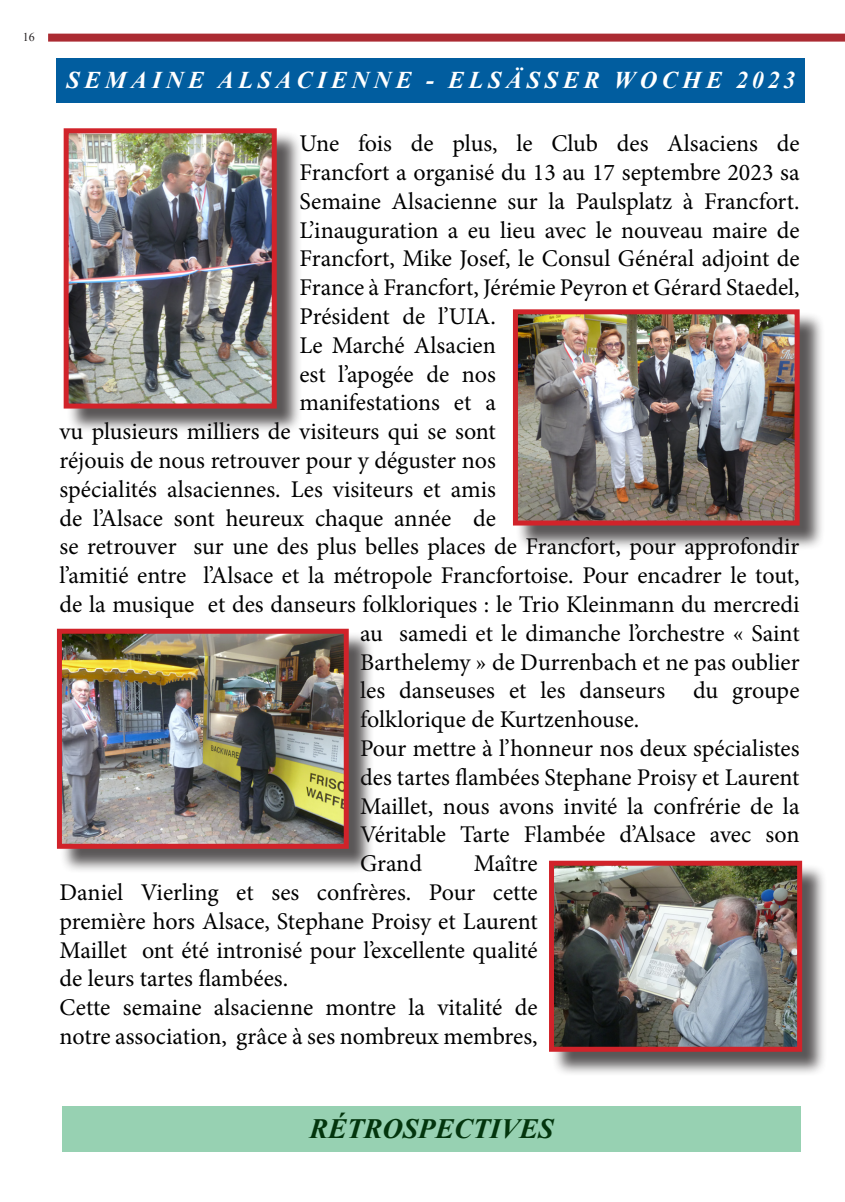
<style>
.page{position:relative;width:845px;height:1202px;background:#fff}
.page>*{position:absolute;margin:0;border:0;box-sizing:border-box;transform-origin:0 0}
.t1{font:italic 700 28px "Times New Roman";color:#03350d}
.t2{font:24px/28.8px "Minion Pro";color:#000}
.t3{font:italic 700 24px "Times New Roman";letter-spacing:.195em;color:#fff}
.t4{font:12px "Times New Roman";color:#231f20}
</style>
<div class="page">
<div style="left:48px;top:34px;width:797px;height:8px;background:#ab2b32"></div>
<div style="left:57px;top:58px;width:748px;height:44px;background:#015d9f"></div>
<div style="left:66px;top:131px;width:236px;height:303px;background:#231f20;opacity:.75"></div>
<img style="left:70px;top:134px;width:201px;height:269px">
<div style="left:64px;top:128px;width:213px;height:281px;border:5px solid #d1232a"></div>
<div style="left:516px;top:312px;width:309px;height:239px;background:#231f20;opacity:.75"></div>
<img style="left:519px;top:315px;width:274px;height:204px">
<div style="left:513px;top:309px;width:286px;height:216px;border:5px solid #d1232a"></div>
<div style="left:60px;top:631px;width:314px;height:243px;background:#231f20;opacity:.75"></div>
<img style="left:63px;top:635px;width:280px;height:208px">
<div style="left:57px;top:629px;width:292px;height:220px;border:5px solid #d1232a"></div>
<div style="left:552px;top:863px;width:275px;height:214px;background:#231f20;opacity:.75"></div>
<img style="left:555px;top:867px;width:241px;height:179px">
<div style="left:549px;top:861px;width:253px;height:191px;border:5px solid #d1232a"></div>
<div style="left:62px;top:1106px;width:739px;height:45px;background:#97d1b2"></div>
<p class="t4" style="left:23px;top:28px;width:13px">16</p>
<p class="t3" style="left:67px;top:63px;width:60px">SEMAI</p>
<p class="t3" style="left:166px;top:63px;width:72px">NE ALSA</p>
<p class="t3" style="left:296px;top:63px;width:500px">CI ENNE - ELS ÄSS ER WO CHE 2023</p>
<p class="t2" style="left:299px;top:129px;width:502px">Une fois de plus, le Club des Alsaciens de</p>
<p class="t2" style="left:299px;top:158px;width:502px">Francfort a organisé du 13 au 17 septembre 2023 sa</p>
<p class="t2" style="left:299px;top:187px;width:501px">Semaine Alsacienne sur la Paulsplatz à Francfort.</p>
<p class="t2" style="left:299px;top:216px;width:502px">L’inauguration a eu lieu avec le nouveau maire de</p>
<p class="t2" style="left:299px;top:244px;width:501px">Francfort, Mike Josef, le Consul Général adjoint de</p>
<p class="t2" style="left:299px;top:273px;width:502px">France à Francfort, Jérémie Peyron et Gérard Staedel,</p>
<p class="t2" style="left:299px;top:302px;width:198px">Président de l’UIA.</p>
<p class="t2" style="left:299px;top:331px;width:198px">Le Marché Alsacien</p>
<p class="t2" style="left:299px;top:360px;width:198px">est l’apogée de nos</p>
<p class="t2" style="left:299px;top:388px;width:198px">manifestations et a</p>
<p class="t2" style="left:59px;top:417px;width:438px">vu plusieurs milliers de visiteurs qui se sont</p>
<p class="t2" style="left:59px;top:446px;width:438px">réjouis de nous retrouver pour y déguster nos</p>
<p class="t2" style="left:59px;top:475px;width:438px">spécialités alsaciennes. Les visiteurs et amis</p>
<p class="t2" style="left:59px;top:504px;width:438px">de l’Alsace sont heureux chaque année de</p>
<p class="t2" style="left:59px;top:532px;width:741px">se retrouver sur une des plus belles places de Francfort, pour approfondir</p>
<p class="t2" style="left:59px;top:561px;width:741px">l’amitié entre l’Alsace et la métropole Francfortoise. Pour encadrer le tout,</p>
<p class="t2" style="left:59px;top:590px;width:741px">de la musique et des danseurs folkloriques : le Trio Kleinmann du mercredi</p>
<p class="t2" style="left:360px;top:619px;width:441px">au samedi et le dimanche l’orchestre « Saint</p>
<p class="t2" style="left:360px;top:648px;width:441px">Barthelemy » de Durrenbach et ne pas oublier</p>
<p class="t2" style="left:360px;top:676px;width:441px">les danseuses et les danseurs du groupe</p>
<p class="t2" style="left:360px;top:705px;width:281px">folklorique de Kurtzenhouse.</p>
<p class="t2" style="left:360px;top:734px;width:441px">Pour mettre à l’honneur nos deux spécialistes</p>
<p class="t2" style="left:360px;top:763px;width:441px">des tartes flambées Stephane Proisy et Laurent</p>
<p class="t2" style="left:360px;top:792px;width:441px">Maillet, nous avons invité la confrérie de la</p>
<p class="t2" style="left:360px;top:820px;width:441px">Véritable Tarte Flambée d’Alsace avec son</p>
<p class="t2" style="left:360px;top:849px;width:63px">Grand</p>
<p class="t2" style="left:59px;top:849px;width:480px;text-indent:414px">Maître Daniel Vierling et ses confrères. Pour cette première hors Alsace, Stephane Proisy et Laurent Maillet ont été intronisé pour l’excellente qualité de leurs tartes flambées.<br>Cette semaine alsacienne montre la vitalité de notre association, grâce à ses nombreux membres,</p>
<p class="t1" style="left:309px;top:1109px;width:246px">RÉTROSPEC TIVES</p>
</div>
